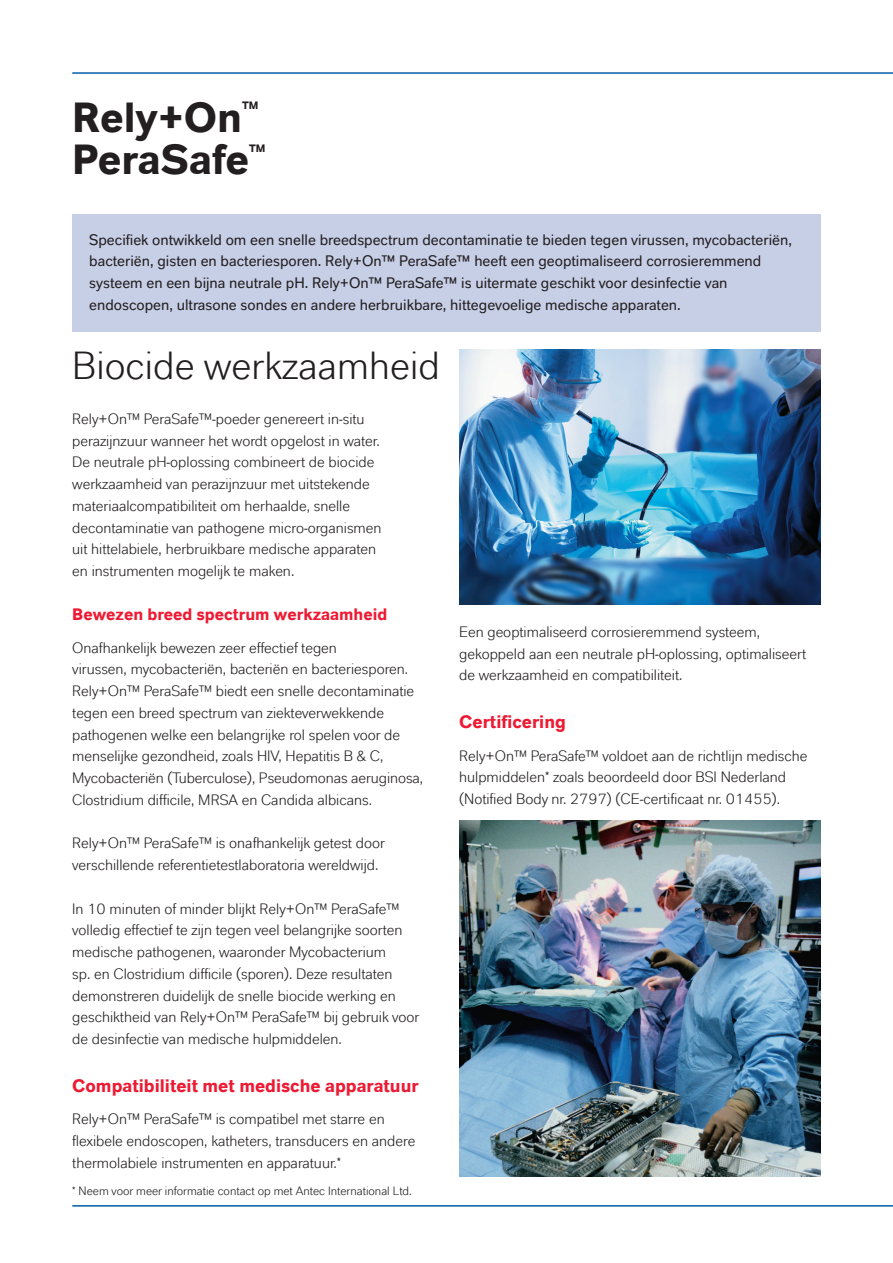
<style>
.page{position:relative;width:893px;height:1263px;background:#fff}
.page>*{position:absolute;margin:0;border:0;box-sizing:border-box;transform-origin:0 0}
.t1{font:41.85px "Lanxess Bd";color:#231f20}
.t2{font:39px "Lanxess";letter-spacing:.005em;color:#231f20}
.t3{font:700 18px "Lanxess";color:#ed1a33}
.t4{font:700 16.5px "Lanxess";color:#ed1a33}
.t5{font:15px/21.8px "Lanxess";color:#231f20}
.t6{font:15px/21.8px "Lanxess Inverse";color:#231f20}
.t7{font:12px "Lanxess";color:#231f20}
.t8{font:10.65px "Lanxess Bd";color:#231f20}
</style>
<div class="page">
<img style="left:459px;top:349px;width:362px;height:255px">
<div style="left:72px;top:214px;width:749px;height:118px;background:#c7cfe7"></div>
<hr style="left:72px;top:72px;width:821px;height:2px;background:#015da7">
<hr style="left:72px;top:1205px;width:821px;height:1px;background:#015da7">
<img style="left:459px;top:821px;width:362px;height:355px">
<h1 class="t1" style="left:72px;top:88px;width:171px">Rely+On</h1>
<p class="t8" style="left:242px;top:98px;width:18px">TM</p>
<h1 class="t1" style="left:72px;top:130px;width:178px">PeraSafe</h1>
<p class="t8" style="left:249px;top:140px;width:18px">TM</p>
<p class="t6" style="left:89px;top:228px;width:704px">Specifiek ontwikkeld om een snelle breedspectrum decontaminatie te bieden tegen virussen, mycobacteriën, bacteriën, gisten en bacteriesporen. Rely+On™ PeraSafe™ heeft een geoptimaliseerd corrosieremmend systeem en een bijna neutrale pH. Rely+On™ PeraSafe™ is uitermate geschikt voor desinfectie van endoscopen, ultrasone sondes en andere herbruikbare, hittegevoelige medische apparaten.</p>
<h2 class="t2" style="left:72px;top:341px;width:369px">Biocide werkzaamheid</h2>
<p class="t5" style="left:72px;top:407px;width:311px">Rely+On™ PeraSafe™-poeder genereert in-situ perazijnzuur wanneer het wordt opgelost in water.<br>De neutrale pH-oplossing combineert de biocide werkzaamheid van perazijnzuur met uitstekende materiaalcompatibiliteit om herhaalde, snelle decontaminatie van pathogene micro-organismen uit hittelabiele, herbruikbare medische apparaten en instrumenten mogelijk te maken.</p>
<p class="t4" style="left:72px;top:603px;width:317px">Bewezen breed spectrum werkzaamheid</p>
<p class="t5" style="left:72px;top:636px;width:352px">Onafhankelijk bewezen zeer effectief tegen<br>virussen, mycobacteriën, bacteriën en bacteriesporen.<br>Rely+On™ PeraSafe™ biedt een snelle decontaminatie tegen een breed spectrum van ziekteverwekkende pathogenen welke een belangrijke rol spelen voor de menselijke gezondheid, zoals HIV, Hepatitis B &amp; C, Mycobacteriën (Tuberculose), Pseudomonas aeruginosa, Clostridium difficile, MRSA en Candida albicans.</p>
<p class="t5" style="left:72px;top:832px;width:314px">Rely+On™ PeraSafe™ is onafhankelijk getest door verschillende referentietestlaboratoria wereldwijd.</p>
<p class="t5" style="left:72px;top:897px;width:349px">In 10 minuten of minder blijkt Rely+On™ PeraSafe™ volledig effectief te zijn tegen veel belangrijke soorten medische pathogenen, waaronder Mycobacterium<br>sp. en Clostridium difficile (sporen). Deze resultaten demonstreren duidelijk de snelle biocide werking en geschiktheid van Rely+On™ PeraSafe™ bij gebruik voor de desinfectie van medische hulpmiddelen.</p>
<p class="t3" style="left:72px;top:1073px;width:348px">Compatibiliteit met medische apparatuur</p>
<p class="t5" style="left:72px;top:1108px;width:345px">Rely+On™ PeraSafe™ is compatibel met starre en flexibele endoscopen, katheters, transducers en andere thermolabiele instrumenten en apparatuur.*</p>
<p class="t7" style="left:72px;top:1183px;width:341px">* Neem voor meer informatie contact op met Antec International Ltd.</p>
<p class="t5" style="left:459px;top:620px;width:348px">Een geoptimaliseerd corrosieremmend systeem, gekoppeld aan een neutrale pH-oplossing, optimaliseert de werkzaamheid en compatibiliteit.</p>
<p class="t3" style="left:459px;top:709px;width:108px">Certificering</p>
<p class="t5" style="left:459px;top:744px;width:350px">Rely+On™ PeraSafe™ voldoet aan de richtlijn medische hulpmiddelen* zoals beoordeeld door BSI Nederland (Notified Body nr. 2797) (CE-certificaat nr. 01455).</p>
</div>
